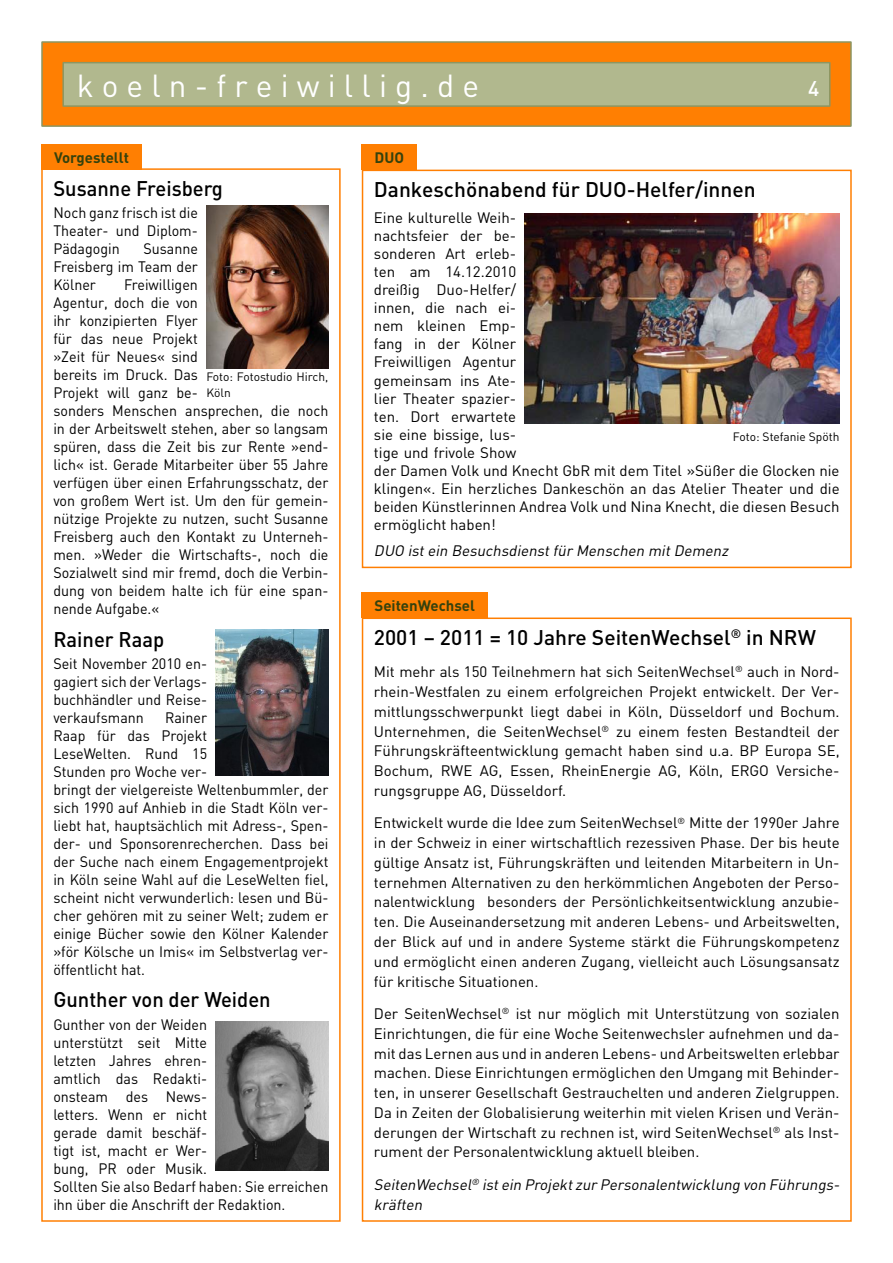
<style>
.page{position:relative;width:893px;height:1263px;background:#fff}
.page>*{position:absolute;margin:0;border:0;box-sizing:border-box;transform-origin:0 0}
.t1{font:31.5px "DIN";color:#fff}
.t2{font:500 21px "DIN";color:#000}
.t3{font:500 21px "DIN";color:#000;scale:.96 1}
.t4{font:500 21px "DIN";color:#fff}
.t5{font:15px/19.8px "DIN";color:#000;text-align:justify}
.t6{font:15px/18px "DIN";color:#000;text-align:justify;scale:.95 1}
.t7{font:italic 15px/19.8px "DIN";color:#000}
.t8{font:700 15px "DIN";color:#35420d}
.t9{font:12px/15.5px "DIN";color:#000}
</style>
<div class="page">
<div style="left:42px;top:42px;width:809px;height:84px;background:#ff7f02"></div>
<div style="left:41px;top:41px;width:811px;height:86px;border:2px solid #8c9662"></div>
<div style="left:63px;top:63px;width:767px;height:43px;background:#b1b88e"></div>
<div style="left:62px;top:62px;width:768px;height:45px;border:2px solid #8c9662"></div>
<div style="left:41px;top:144px;width:101px;height:26px;background:#ff7f02"></div>
<div style="left:41px;top:168px;width:300px;height:1054px;border:2px solid #ff7f02"></div>
<div style="left:362px;top:144px;width:55px;height:26px;background:#ff7f02"></div>
<div style="left:362px;top:170px;width:490px;height:398px;border:2px solid #ff7f02"></div>
<img style="left:525px;top:214px;width:315px;height:210px">
<img style="left:206px;top:205px;width:122px;height:164px">
<img style="left:216px;top:1021px;width:112px;height:149px">
<img style="left:216px;top:630px;width:113px;height:146px">
<div style="left:362px;top:592px;width:126px;height:25px;background:#ff7f02"></div>
<div style="left:362px;top:617px;width:490px;height:605px;border:2px solid #ff7f02"></div>
<h1 class="t1" style="left:77px;top:66px;width:404px">k o e l n - f r e i w i l l i g . d e</h1>
<h2 class="t4" style="left:808px;top:75px;width:13px">4</h2>
<p class="t8" style="left:54px;top:148px;width:77px">Vorgestellt</p>
<h2 class="t3" style="left:53px;top:175px;width:178px">Susanne Freisberg</h2>
<p class="t6" style="left:53px;top:203px;width:154px">Noch ganz frisch ist die Theater- und Diplom-Pädagogin</p>
<p class="t6" style="left:53px;top:239px;width:154px;text-indent:90px">Susanne Freisberg im Team der Kölner</p>
<p class="t6" style="left:53px;top:275px;width:291px;text-align:left;text-indent:71px">Freiwilligen<br>Agentur, doch die von<br>ihr konzipierten Flyer<br>für das neue Projekt<br>»Zeit für Neues« sind<br>bereits im Druck. Das<br>Projekt will ganz be-<br>sonders Menschen ansprechen, die noch in der Arbeitswelt stehen, aber so langsam spüren, dass die Zeit bis zur Rente »end&shy;lich« ist. Gerade Mitarbeiter über 55 Jahre verfügen über einen Erfahrungsschatz, der von großem Wert ist. Um den für gemein&shy;nützige Projekte zu nutzen, sucht Susanne<br>Freisberg auch den Kontakt zu Unterneh&shy;men. »Weder die Wirtschafts-, noch die<br>Sozialwelt sind mir fremd, doch die Verbin&shy;dung von beidem halte ich für eine span&shy;nende Aufgabe.«</p>
<h2 class="t3" style="left:53px;top:625px;width:117px">Rainer Raap</h2>
<p class="t6" style="left:53px;top:654px;width:163px">Seit November 2010 en&shy;gagiert sich der Verlags&shy;buchhändler und Reise&shy;verkaufsmann</p>
<p class="t9" style="left:206px;top:369px;width:123px">Foto: Fotostudio Hirch,<br>Köln</p>
<p class="t6" style="left:53px;top:708px;width:291px;text-align:left;text-indent:112px">Rainer<br>Raap für das Projekt<br>LeseWelten. Rund 15<br>Stunden pro Woche ver-<br>bringt der vielgereiste Weltenbummler, der sich 1990 auf Anhieb in die Stadt Köln ver&shy;liebt hat, hauptsächlich mit Adress-, Spen&shy;der- und Sponsorenrecherchen. Dass bei der Suche nach einem Engagementprojekt in Köln seine Wahl auf die LeseWelten fiel, scheint nicht verwunderlich: lesen und Bü&shy;cher gehören mit zu seiner Welt; zudem er einige Bücher sowie den Kölner Kalender »för Kölsche un Imis« im Selbstverlag ver&shy;öffentlicht hat.</p>
<h2 class="t3" style="left:53px;top:986px;width:228px">Gunther von der Weiden</h2>
<p class="t6" style="left:53px;top:1015px;width:291px;text-align:left">Gunther von der Weiden<br>unterstützt seit Mitte<br>letzten Jahres ehren-<br>amtlich das Redakti-<br>onsteam des News-<br>letters. Wenn er nicht<br>gerade damit beschäf-<br>tigt ist, macht er Wer-<br>bung, PR oder Musik.<br>Sollten Sie also Bedarf haben: Sie erreichen ihn über die Anschrift der Redaktion.</p>
<p class="t8" style="left:375px;top:148px;width:31px">DUO</p>
<h2 class="t2" style="left:374px;top:176px;width:383px">Dankeschönabend für DUO-Helfer/innen</h2>
<p class="t5" style="left:374px;top:209px;width:467px;line-height:18px;text-align:left">Eine kulturelle Weih-<br>nachtsfeier der be-<br>sonderen Art erleb-<br>ten am 14.12.2010<br>dreißig Duo-Helfer/<br>innen, die nach ei-<br>nem kleinen Emp-<br>fang in der Kölner<br>Freiwilligen Agentur<br>gemeinsam ins Ate-<br>lier Theater spazier-<br>ten. Dort erwartete<br>sie eine bissige, lus-<br>tige und frivole Show<br>der Damen Volk und Knecht GbR mit dem Titel »Süßer die Glocken nie klingen«. Ein herzliches Dankeschön an das Atelier Theater und die beiden Künstlerinnen Andrea Volk und Nina Knecht, die diesen Besuch ermöglicht haben!</p>
<p class="t7" style="left:374px;top:540px;width:359px">DUO istein Besuchsdienstfür Menschen mitDemenz</p>
<p class="t9" style="left:733px;top:429px;width:108px">Foto: Stefanie Spöth</p>
<p class="t8" style="left:375px;top:596px;width:102px">SeitenWechsel</p>
<h2 class="t2" style="left:374px;top:624px;width:444px">2001 – 2011 = 10 Jahre SeitenWechsel<sup>®</sup> in NRW</h2>
<p class="t5" style="left:374px;top:662px;width:467px">Mit mehr als 150 Teilnehmern hat sich SeitenWechsel<sup>®</sup> auch in Nord&shy;rhein-Westfalen zu einem erfolgreichen Projekt entwickelt. Der Ver&shy;mittlungsschwerpunkt liegt dabei in Köln, Düsseldorf und Bochum.<br>Unternehmen, die SeitenWechsel<sup>®</sup> zu einem festen Bestandteil der Führungskräfteentwicklung gemacht haben sind u.a. BP Europa SE, Bochum, RWE AG, Essen, RheinEnergie AG, Köln, ERGO Versiche&shy;rungsgruppe AG, Düsseldorf.</p>
<p class="t5" style="left:374px;top:813px;width:467px">Entwickelt wurde die Idee zum SeitenWechsel<sup>®</sup> Mitte der 1990er Jahre in der Schweiz in einer wirtschaftlich rezessiven Phase. Der bis heute gültige Ansatz ist, Führungskräften und leitenden Mitarbeitern in Un&shy;ternehmen Alternativen zu den herkömmlichen Angeboten der Perso&shy;nalentwicklung besonders der Persönlichkeitsentwicklung anzubie&shy;ten. Die Auseinandersetzung mit anderen Lebens- und Arbeitswelten, der Blick auf und in andere Systeme stärkt die Führungskompetenz und ermöglicht einen anderen Zugang, vielleicht auch Lösungsansatz für kritische Situationen.</p>
<p class="t5" style="left:374px;top:1003px;width:467px">Der SeitenWechsel<sup>®</sup> ist nur möglich mit Unterstützung von sozialen Einrichtungen, die für eine Woche Seitenwechsler aufnehmen und da&shy;mit das Lernen aus und in anderen Lebens- und Arbeitswelten erlebbar machen. Diese Einrichtungen ermöglichen den Umgang mit Behinder&shy;ten, in unserer Gesellschaft Gestrauchelten und anderen Zielgruppen.<br>Da in Zeiten der Globalisierung weiterhin mit vielen Krisen und Verän&shy;derungen der Wirtschaft zu rechnen ist, wird SeitenWechsel<sup>®</sup> als Inst&shy;rument der Personalentwicklung aktuell bleiben.</p>
<p class="t7" style="left:374px;top:1174px;width:470px">SeitenWechsel<sup>®</sup> istein Projektzur Personalentwicklung von Führungs&shy;kräften</p>
</div>
